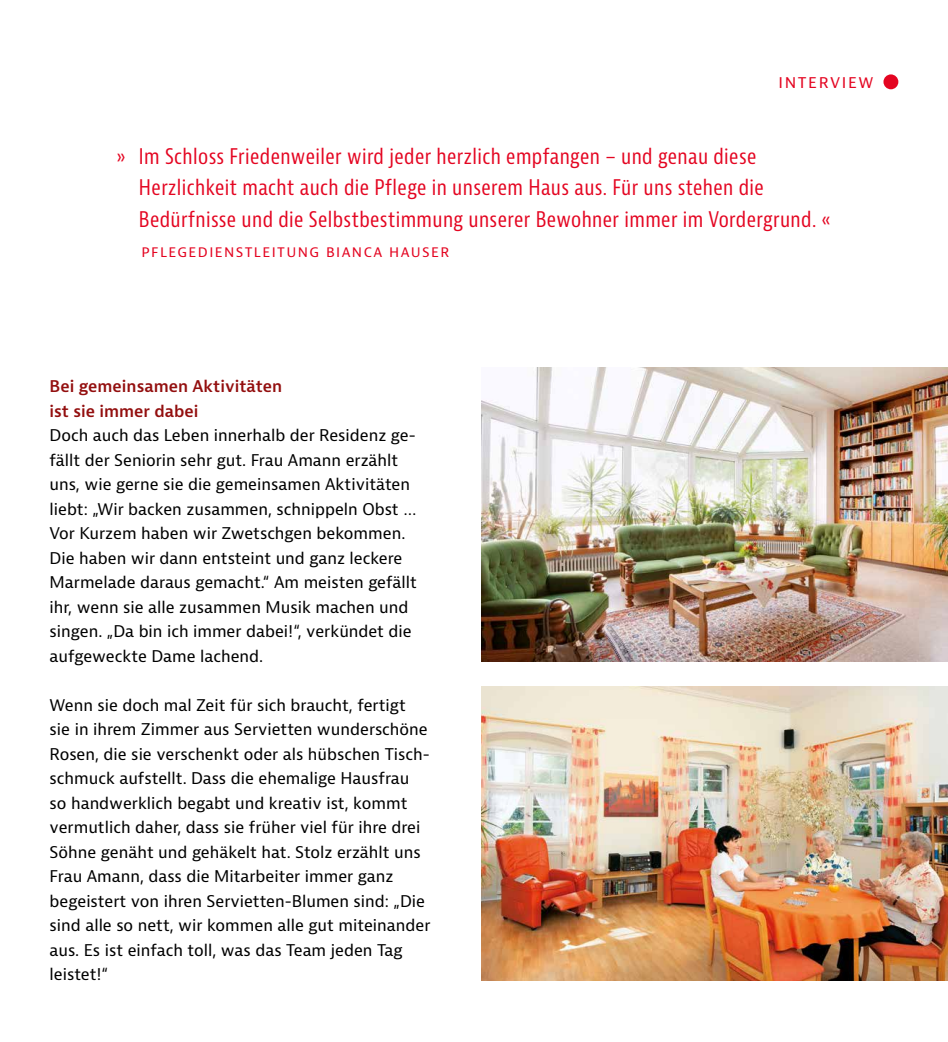
<style>
.page{position:relative;width:948px;height:1042px;background:#fff}
.page>*{position:absolute;margin:0;border:0;box-sizing:border-box;transform-origin:0 0}
.t1{font:condensed 21px/31.5px "Bernina Sans";letter-spacing:.02em;color:#e40521}
.t2{font:15.75px/24.5px "Bernina Sans";color:#000}
.t3{font:600 15.75px/24.5px "Bernina Sans";color:#930f0f}
.t4{font:15.75px "Bernina Sans";letter-spacing:.1em;color:#e40521}
.t5{font:14px "Bernina Sans";letter-spacing:.1em;color:#e40521}
</style>
<div class="page">
<img style="left:481px;top:368px;width:466px;height:293px">
<img style="left:481px;top:686px;width:466px;height:294px">
<div style="left:883px;top:74px;width:15px;height:15px;background:#e40521;border-radius:50%"></div>
<p class="t4" style="left:778px;top:72px;width:96px">INTERVIEW</p>
<h1 class="t1" style="left:139px;top:141px;width:693px;text-indent:-22px">» Im Schloss Friedenweiler wird jeder herzlich empfangen – und genau diese<br>Herzlichkeit macht auch die Pflege in unserem Haus aus. Für uns stehen die<br>Bedürfnisse und die Selbstbestimmung unserer Bewohner immer im Vordergrund. «</h1>
<p class="t5" style="left:141px;top:242px;width:309px">PFLEGEDIENSTLEITUNG BIANCA HAUSER</p>
<p class="t3" style="left:50px;top:374px;width:234px">Bei gemeinsamen Aktivitäten ist sie immer dabei</p>
<p class="t2" style="left:50px;top:423px;width:369px">Doch auch das Leben innerhalb der Residenz ge&shy;fällt der Seniorin sehr gut. Frau Amann erzählt uns, wie gerne sie die gemeinsamen Aktivitäten liebt: „Wir backen zusammen, schnippeln Obst … Vor Kurzem haben wir Zwetschgen bekommen.<br>Die haben wir dann entsteint und ganz leckere Marmelade daraus gemacht.“ Am meisten gefällt ihr, wenn sie alle zusammen Musik machen und singen. „Da bin ich immer dabei!“, verkündet die aufgeweckte Dame lachend.</p>
<p class="t2" style="left:50px;top:693px;width:382px">Wenn sie doch mal Zeit für sich braucht, fertigt sie in ihrem Zimmer aus Servietten wunderschöne Rosen, die sie verschenkt oder als hübschen Tisch&shy;schmuck aufstellt. Dass die ehemalige Hausfrau<br>so handwerklich begabt und kreativ ist, kommt vermutlich daher, dass sie früher viel für ihre drei Söhne genäht und gehäkelt hat. Stolz erzählt uns Frau Amann, dass die Mitarbeiter immer ganz begeistert von ihren Servietten-Blumen sind: „Die sind alle so nett, wir kommen alle gut miteinander aus. Es ist einfach toll, was das Team jeden Tag leistet!“</p>
</div>
